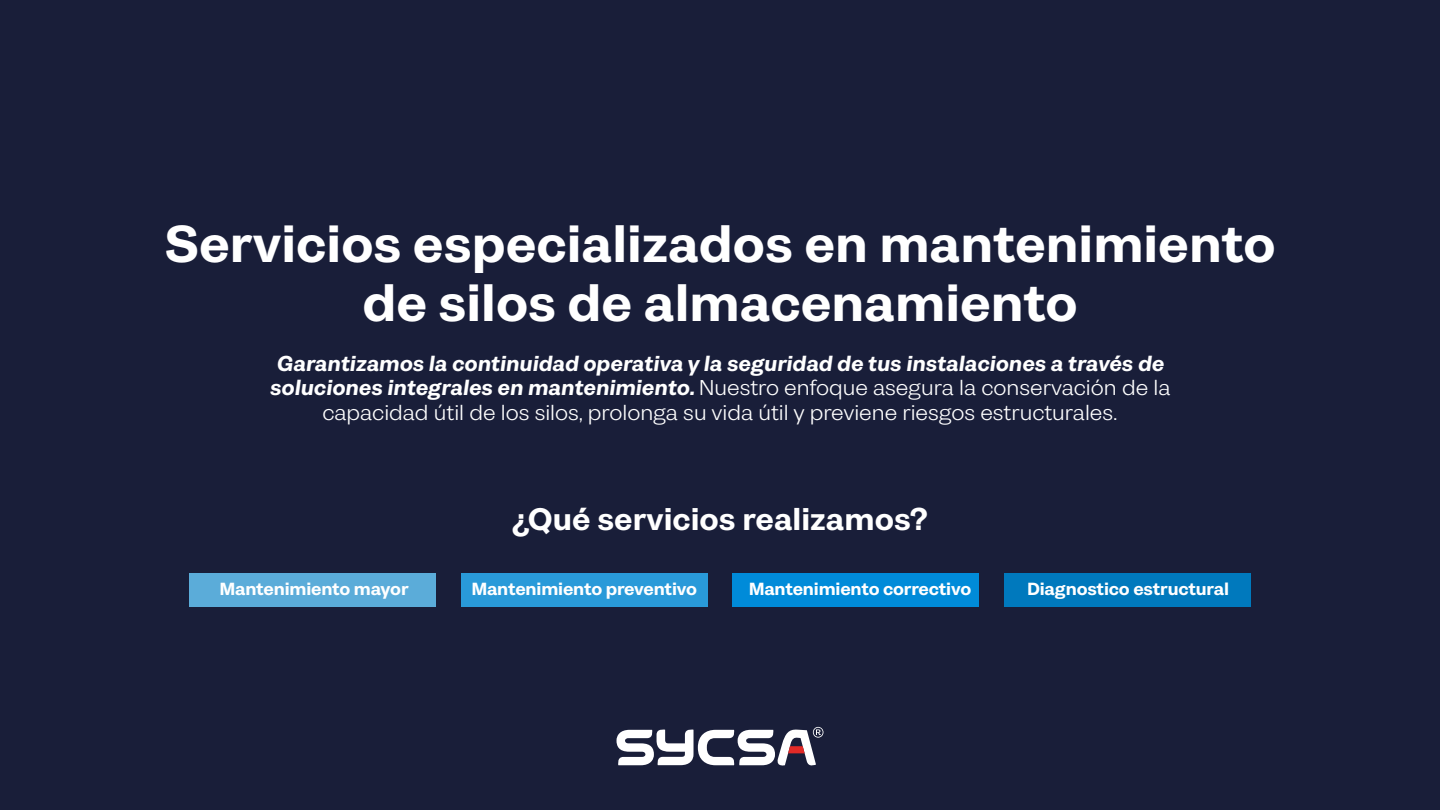
<style>
.page{position:relative;width:1440px;height:810px;background:#191e39}
.page>*{position:absolute;margin:0;border:0;box-sizing:border-box;transform-origin:0 0}
.t1{font:700 48.75px/58.5px "Pais";color:#fff;text-align:center}
.t2{font:700 29.25px "Pais";color:#fff}
.t3{font:20.25px/24.3px "Pais";color:#fff;text-align:center}
.t4{font:700 16.5px "Pais";letter-spacing:-.01em;color:#fff}
.s1{font-weight:700;font-style:italic}
</style>
<div class="page">
<div style="left:189px;top:573px;width:247px;height:33px;background:#5bacd9"></div>
<div style="left:461px;top:573px;width:247px;height:33px;background:#299ad9"></div>
<div style="left:732px;top:573px;width:247px;height:33px;background:#008bd9"></div>
<div style="left:1004px;top:573px;width:247px;height:33px;background:#0079bd"></div>
<svg style="left:617px;top:727px;width:206px;height:39px"></svg>
<h1 class="t1" style="left:164px;top:215px;width:1113px">Servicios especializados en mantenimiento de silos de almacenamiento</h1>
<p class="t3" style="left:270px;top:351px;width:902px"><span class="s1">Garantizamos la continuidad operativa y la seguridad de tus instalaciones a través de soluciones integrales en mantenimiento.</span> Nuestro enfoque asegura la conservación de la capacidad útil de los silos, prolonga su vida útil y previene riesgos estructurales.</p>
<h2 class="t2" style="left:512px;top:498px;width:417px">¿Qué servicios realizamos?</h2>
<p class="t4" style="left:219px;top:577px;width:191px">Mantenimiento mayor</p>
<p class="t4" style="left:471px;top:577px;width:227px">Mantenimiento preventivo</p>
<p class="t4" style="left:749px;top:577px;width:224px">Mantenimiento correctivo</p>
<p class="t4" style="left:1027px;top:577px;width:204px">Diagnostico estructural</p>
</div>
